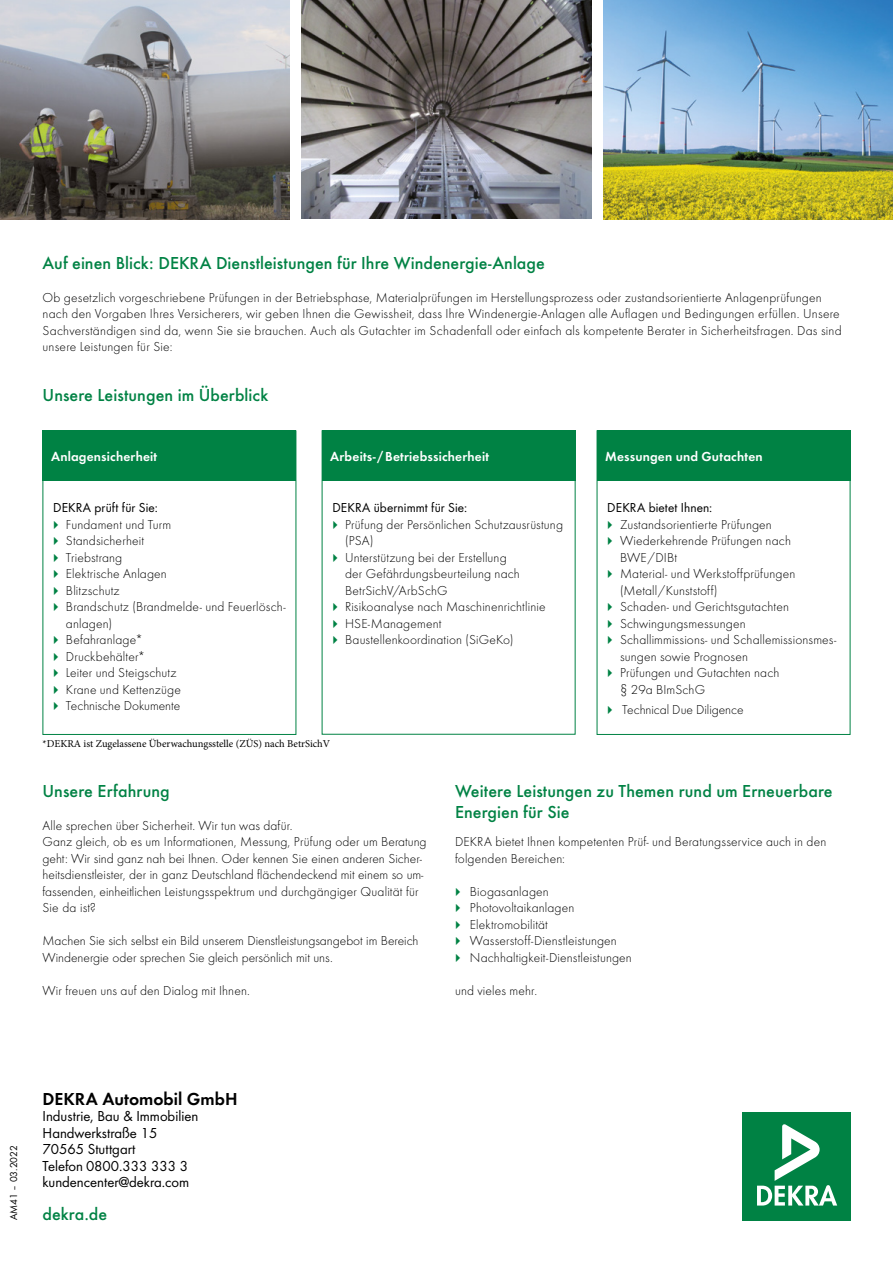
<style>
.page{position:relative;width:893px;height:1263px;background:#fff}
.page>*{position:absolute;margin:0;border:0;box-sizing:border-box;transform-origin:0 0}
.t1{font:500 18px/21px "Futura";color:#008244}
.t2{font:18px "Futura Dem";color:#000}
.t3{font:15px/16.5px "Futura Boo";color:#000}
.t4{font:300 13.5px/16.5px "Futura";letter-spacing:.01em;color:#000}
.t5{font:13.5px "Futura Dem";letter-spacing:.015em;color:#fff}
.t6{font:13.5px "Futura Boo";letter-spacing:.01em;color:#000}
.t7{font:10.5px "Minion Pro";color:#000}
.t8{font:10.5px "Futura Boo";color:#000}
</style>
<div class="page">
<img style="left:0;top:0;width:289px;height:219px">
<img style="left:302px;top:0;width:289px;height:218px">
<img style="left:604px;top:0;width:289px;height:219px">
<div style="left:742px;top:1112px;width:108px;height:108px;background:#008244"></div>
<svg style="left:757px;top:1124px;width:80px;height:81px"></svg>
<div style="left:43px;top:430px;width:253px;height:51px;background:#008244"></div>
<div style="left:43px;top:430px;width:253px;height:305px;border:1px solid #008244"></div>
<div style="left:322px;top:430px;width:253px;height:51px;background:#008244"></div>
<div style="left:322px;top:430px;width:253px;height:305px;border:1px solid #008244"></div>
<div style="left:597px;top:430px;width:253px;height:51px;background:#008244"></div>
<div style="left:597px;top:430px;width:253px;height:305px;border:1px solid #008244"></div>
<h1 class="t1" style="left:43px;top:250px;width:504px">Auf einen Blick: DEKRA Dienstleistungen für Ihre Windenergie-Anlage</h1>
<p class="t4" style="left:43px;top:288px;width:801px">Ob gesetzlich vorgeschriebene Prüfungen in der Betriebsphase, Materialprüfungen im Herstellungsprozess oder zustandsorientierte Anlagenprüfungen nach den Vorgaben Ihres Versicherers, wir geben Ihnen die Gewissheit, dass Ihre Windenergie-Anlagen alle Auflagen und Bedingungen erfüllen. Unsere Sachverständigen sind da, wenn Sie sie brauchen. Auch als Gutachter im Schadenfall oder einfach als kompetente Berater in Sicherheitsfragen. Das sind unsere Leistungen für Sie:</p>
<h1 class="t1" style="left:43px;top:382px;width:227px">Unsere Leistungen im Überblick</h1>
<p class="t5" style="left:51px;top:446px;width:108px">Anlagensicherheit</p>
<p class="t6" style="left:53px;top:499px;width:106px">DEKRA prüft für Sie:</p>
<p class="t4" style="left:66px;top:516px;width:221px">Fundament und Turm<br>Standsicherheit<br>Triebstrang<br>Elektrische Anlagen<br>Blitzschutz<br>Brandschutz (Brandmelde- und Feuerlösch&shy;anlagen)<br>Befahranlage*<br>Druckbehälter*<br>Leiter und Steigschutz<br>Krane und Kettenzüge<br>Technische Dokumente</p>
<p class="t5" style="left:330px;top:446px;width:160px">Arbeits-/Betriebssicherheit</p>
<p class="t6" style="left:332px;top:498px;width:136px">DEKRA übernimmt für Sie:</p>
<p class="t4" style="left:345px;top:516px;width:219px">Prüfung der Persönlichen Schutzausrüstung (PSA)<br>Unterstützung bei der Erstellung<br>der Gefährdungsbeurteilung nach<br>BetrSichV/ArbSchG<br>Risikoanalyse nach Maschinenrichtlinie<br>HSE-Management<br>Baustellenkoordination (SiGeKo)</p>
<p class="t7" style="left:43px;top:737px;width:289px">*DEKRA ist Zugelassene Überwachungsstelle (ZÜS) nach BetrSichV</p>
<p class="t5" style="left:605px;top:446px;width:159px">Messungen und Gutachten</p>
<p class="t6" style="left:607px;top:498px;width:106px">DEKRA bietet Ihnen:</p>
<p class="t4" style="left:620px;top:516px;width:218px">Zustandsorientierte Prüfungen<br>Wiederkehrende Prüfungen nach<br>BWE/DIBt<br>Material- und Werkstoffprüfungen (Metall/Kunststoff)<br>Schaden- und Gerichtsgutachten<br>Schwingungsmessungen<br>Schallimmissions- und Schallemissionsmes&shy;sungen sowie Prognosen<br>Prüfungen und Gutachten nach<br>§ 29a BImSchG</p>
<p class="t4" style="left:622px;top:701px;width:123px">Technical Due Diligence</p>
<h1 class="t1" style="left:43px;top:778px;width:129px">Unsere Erfahrung</h1>
<p class="t4" style="left:43px;top:816px;width:386px">Alle sprechen über Sicherheit. Wir tun was dafür.<br>Ganz gleich, ob es um Informationen, Messung, Prüfung oder um Beratung geht: Wir sind ganz nah bei Ihnen. Oder kennen Sie einen anderen Sicher&shy;heitsdienstleister, der in ganz Deutschland flächendeckend mit einem so um&shy;fassenden, einheitlichen Leistungsspektrum und durchgängiger Qualität für Sie da ist?</p>
<p class="t4" style="left:43px;top:932px;width:377px">Machen Sie sich selbst ein Bild unserem Dienstleistungsangebot im Bereich<br>Windenergie oder sprechen Sie gleich persönlich mit uns.</p>
<p class="t4" style="left:43px;top:981px;width:209px">Wir freuen uns auf den Dialog mit Ihnen.</p>
<h1 class="t1" style="left:455px;top:778px;width:379px">Weitere Leistungen zu Themen rund um Erneuerbare<br>Energien für Sie</h1>
<p class="t4" style="left:455px;top:833px;width:373px">DEKRA bietet Ihnen kompetenten Prüf- und Beratungsservice auch in den folgenden Bereichen:</p>
<p class="t4" style="left:470px;top:882px;width:164px">Biogasanlagen<br>Photovoltaikanlagen<br>Elektromobilität<br>Wasserstoff-Dienstleistungen<br>Nachhaltigkeit-Dienstleistungen</p>
<p class="t4" style="left:455px;top:981px;width:84px">und vieles mehr.</p>
<p class="t8" style="left:7px;top:1220px;width:77px;rotate:-90deg">AM41 – 03.2022</p>
<h1 class="t2" style="left:43px;top:1086px;width:196px">DEKRA Automobil GmbH</h1>
<p class="t3" style="left:43px;top:1107px;width:157px">Industrie, Bau &amp; Immobilien<br>Handwerkstraße 15<br>70565 Stuttgart<br>Telefon 0800.333 333 3 kundencenter@dekra.com</p>
<h1 class="t1" style="left:43px;top:1202px;width:66px">dekra.de</h1>
</div>
